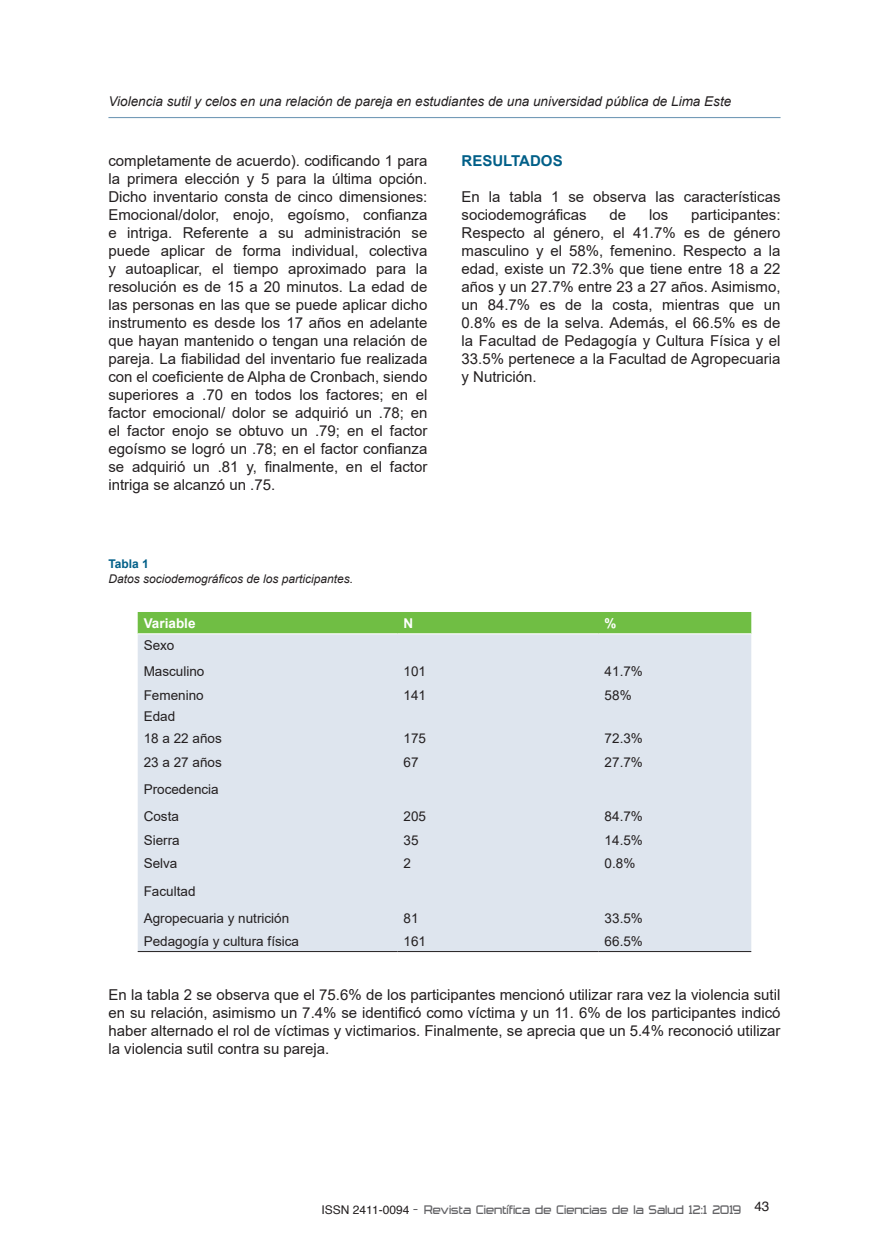
<style>
.page{position:relative;width:872px;height:1255px;background:#fff}
.page>*{position:absolute;margin:0;border:0;box-sizing:border-box;transform-origin:0 0}
.t1{font:15px/18px "Arial";color:#231f20;text-align:justify}
.t2{font:700 15px "Arial";color:#005f88}
.t3{font:13.5px/26px "Arial";color:#231f20}
.t4{font:italic 13.5px "Arial";color:#231f20}
.t5{font:300 13.5px "Trade Marker";letter-spacing:.01em;color:#636366;scale:.85 1}
.t6{font:700 13.5px "Arial";color:#fff}
.t7{font:italic 12px "Arial";color:#231f20}
.t8{font:700 12px "Arial";color:#005f88}
.s1{font-family:"Helvetica";font-weight:400;font-size:12px;color:#231f20}
</style>
<div class="page">
<hr style="left:108px;top:117px;width:672px;height:1px;background:#749bb7">
<div style="left:138px;top:612px;width:613px;height:21px;background:#70be44"></div>
<div style="left:138px;top:634px;width:613px;height:317px;background:#dee5ee"></div>
<hr style="left:138px;top:951px;width:259px;height:1px;background:#231f20">
<hr style="left:397px;top:951px;width:201px;height:1px;background:#231f20">
<hr style="left:598px;top:951px;width:153px;height:1px;background:#231f20">
<p class="t4" style="left:108px;top:92px;width:624px">Violencia sutil y celos en una relación de pareja en estudiantes de una universidad pública de Lima Este</p>
<p class="t1" style="left:108px;top:152px;width:320px">completamente de acuerdo). codificando 1 para la primera elección y 5 para la última opción.<br>Dicho inventario consta de cinco dimensiones:<br>Emocional/dolor, enojo, egoísmo, confianza e intriga. Referente a su administración se puede aplicar de forma individual, colectiva y autoaplicar, el tiempo aproximado para la resolución es de 15 a 20 minutos. La edad de las personas en las que se puede aplicar dicho instrumento es desde los 17 años en adelante que hayan mantenido o tengan una relación de pareja. La fiabilidad del inventario fue realizada con el coeficiente de Alpha de Cronbach, siendo superiores a .70 en todos los factores; en el factor emocional/ dolor se adquirió un .78; en el factor enojo se obtuvo un .79; en el factor egoísmo se logró un .78; en el factor confianza se adquirió un .81 y, finalmente, en el factor intriga se alcanzó un .75.</p>
<p class="t2" style="left:461px;top:150px;width:103px">RESULTADOS</p>
<p class="t1" style="left:461px;top:188px;width:320px">En la tabla 1 se observa las características sociodemográficas</p>
<p class="t1" style="left:461px;top:206px;width:320px;text-indent:230px">participantes:<br>Respecto al género, el 41.7% es de género masculino y el 58%, femenino. Respecto a la edad, existe un 72.3% que tiene entre 18 a 22 años y un 27.7% entre 23 a 27 años. Asimismo, un 84.7% es de la costa, mientras que un 0.8% es de la selva. Además, el 66.5% es de la Facultad de Pedagogía y Cultura Física y el 33.5% pertenece a la Facultad de Agropecuaria y Nutrición.</p>
<p class="t1" style="left:609px;top:206px;width:18px">de</p>
<p class="t1" style="left:649px;top:206px;width:21px">los</p>
<p class="t8" style="left:108px;top:555px;width:42px">Tabla 1</p>
<p class="t7" style="left:108px;top:570px;width:246px">Datos sociodemográficos de los participantes.</p>
<p class="t6" style="left:144px;top:613px;width:53px">Variable</p>
<p class="t6" style="left:403px;top:613px;width:11px">N</p>
<p class="t6" style="left:604px;top:613px;width:13px">%</p>
<p class="t3" style="left:144px;top:632px;width:62px">Sexo<br>Masculino</p>
<p class="t3" style="left:403px;top:657px;width:24px">101</p>
<p class="t3" style="left:604px;top:657px;width:40px">41.7%</p>
<p class="t3" style="left:144px;top:681px;width:62px">Femenino</p>
<p class="t3" style="left:403px;top:681px;width:24px">141</p>
<p class="t3" style="left:604px;top:681px;width:29px">58%</p>
<p class="t3" style="left:144px;top:705px;width:80px;line-height:21.9px">Edad<br>18 a 22 años</p>
<p class="t3" style="left:403px;top:725px;width:24px">175</p>
<p class="t3" style="left:604px;top:725px;width:40px">72.3%</p>
<p class="t3" style="left:144px;top:748px;width:80px">23 a 27 años</p>
<p class="t3" style="left:403px;top:748px;width:17px">67</p>
<p class="t3" style="left:604px;top:748px;width:40px">27.7%</p>
<p class="t3" style="left:144px;top:774px;width:77px;line-height:27.8px">Procedencia<br>Costa</p>
<p class="t3" style="left:403px;top:803px;width:24px">205</p>
<p class="t3" style="left:604px;top:803px;width:40px">84.7%</p>
<p class="t3" style="left:144px;top:827px;width:38px">Sierra</p>
<p class="t3" style="left:403px;top:827px;width:17px">35</p>
<p class="t3" style="left:604px;top:827px;width:40px">14.5%</p>
<p class="t3" style="left:144px;top:850px;width:35px">Selva</p>
<p class="t3" style="left:403px;top:850px;width:9px">2</p>
<p class="t3" style="left:604px;top:850px;width:32px">0.8%</p>
<p class="t3" style="left:144px;top:877px;width:147px;line-height:26.8px">Facultad<br>Agropecuaria y nutrición</p>
<p class="t3" style="left:403px;top:905px;width:17px">81</p>
<p class="t3" style="left:604px;top:905px;width:40px">33.5%</p>
<p class="t3" style="left:144px;top:927px;width:157px">Pedagogía y cultura física</p>
<p class="t3" style="left:403px;top:927px;width:24px">161</p>
<p class="t3" style="left:604px;top:927px;width:40px">66.5%</p>
<p class="t1" style="left:108px;top:985px;width:673px">En la tabla 2 se observa que el 75.6% de los participantes mencionó utilizar rara vez la violencia sutil en su relación, asimismo un 7.4% se identificó como víctima y un 11. 6% de los participantes indicó haber alternado el rol de víctimas y victimarios. Finalmente, se aprecia que un 5.4% reconoció utilizar la violencia sutil contra su pareja.</p>
<p class="t5" style="left:321px;top:1201px;width:528px"><span class="s1">ISSN 2411-0094</span> - Revista Científica de Ciencias de la Salud 12:1 2019 <sup>43</sup></p>
</div>
